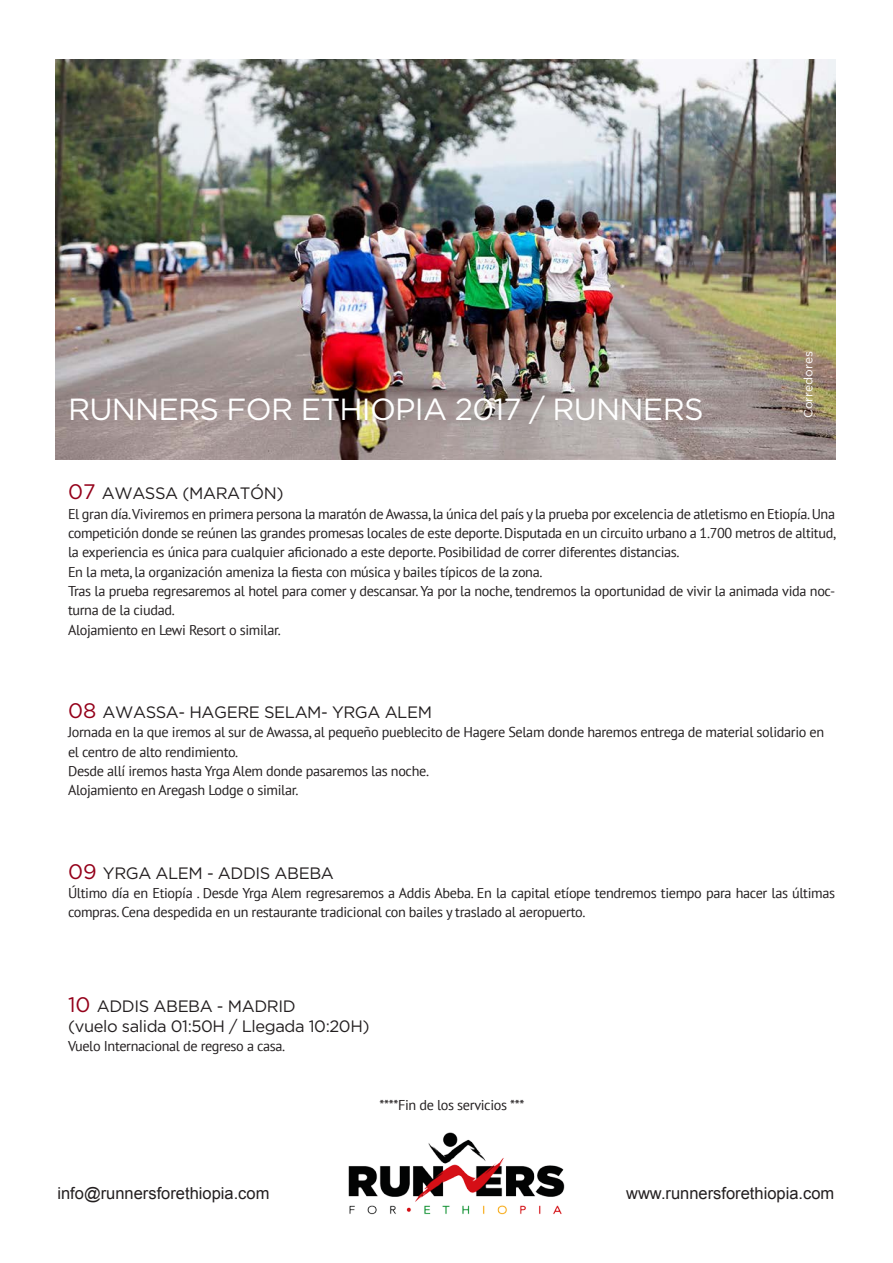
<style>
.page{position:relative;width:893px;height:1263px;background:#fff}
.page>*{position:absolute;margin:0;border:0;box-sizing:border-box;transform-origin:0 0}
.t1{font:30.6px "Gotham";letter-spacing:-.025em;color:#fff}
.t2{font:16.5px "Gotham";letter-spacing:-.025em;color:#231f20}
.t3{font:16.5px "Arial";color:#231f20}
.t4{font:14.25px/19.4px "PT Sans";letter-spacing:-.025em;color:#231f20}
.t5{font:12px "Gotham";color:#fff}
.s1{font-size:21px;color:#94001a}
</style>
<div class="page">
<img style="left:348px;top:1132px;width:217px;height:83px">
<img style="left:55px;top:60px;width:780px;height:399px">
<p class="t1" style="left:68px;top:392px;width:637px">RUNNERS FOR ETHIOPIA 2017 / RUNNERS</p>
<p class="t5" style="left:801px;top:418px;width:69px;rotate:-90deg">Corredores</p>
<p class="t2" style="left:68px;top:484px;width:217px"><span class="s1">07</span> AWASSA (MARATÓN)</p>
<p class="t4" style="left:68px;top:504px;width:770px;text-align:justify">El gran día. Viviremos en primera persona la maratón de Awassa, la única del país y la prueba por excelencia de atletismo en Etiopía. Una competición donde se reúnen las grandes promesas locales de este deporte. Disputada en un circuito urbano a 1.700 metros de altitud, la experiencia es única para cualquier aficionado a este deporte. Posibilidad de correr diferentes distancias.</p>
<p class="t4" style="left:68px;top:562px;width:476px">En la meta, la organización ameniza la fiesta con música y bailes típicos de la zona.</p>
<p class="t4" style="left:68px;top:581px;width:769px">Tras la prueba regresaremos al hotel para comer y descansar. Ya por la noche, tendremos la oportunidad de vivir la animada vida noc&shy;turna de la ciudad.</p>
<p class="t4" style="left:68px;top:620px;width:214px">Alojamiento en Lewi Resort o similar.</p>
<p class="t2" style="left:68px;top:703px;width:366px"><span class="s1">08</span> AWASSA- HAGERE SELAM- YRGA ALEM</p>
<p class="t4" style="left:68px;top:722px;width:758px">Jornada en la que iremos al sur de Awassa, al pequeño pueblecito de Hagere Selam donde haremos entrega de material solidario en el centro de alto rendimiento.</p>
<p class="t4" style="left:68px;top:761px;width:362px">Desde allí iremos hasta Yrga Alem donde pasaremos las noche.</p>
<p class="t4" style="left:68px;top:780px;width:232px">Alojamiento en Aregash Lodge o similar.</p>
<p class="t2" style="left:68px;top:864px;width:267px"><span class="s1">09</span> YRGA ALEM - ADDIS ABEBA</p>
<p class="t4" style="left:68px;top:883px;width:769px">Último día en Etiopía . Desde Yrga Alem regresaremos a Addis Abeba. En la capital etíope tendremos tiempo para hacer las últimas compras. Cena despedida en un restaurante tradicional con bailes y traslado al aeropuerto.</p>
<p class="t2" style="left:68px;top:997px;width:229px"><span class="s1">10</span> ADDIS ABEBA - MADRID</p>
<p class="t2" style="left:68px;top:1017px;width:303px">(vuelo salida 01:50H / Llegada 10:20H)</p>
<p class="t4" style="left:68px;top:1036px;width:219px">Vuelo Internacional de regreso a casa.</p>
<p class="t4" style="left:380px;top:1094px;width:146px">****Fin de los servicios ***</p>
<p class="t3" style="left:57px;top:1182px;width:214px">info@runnersforethiopia.com</p>
<p class="t3" style="left:626px;top:1182px;width:210px">www.runnersforethiopia.com</p>
</div>
